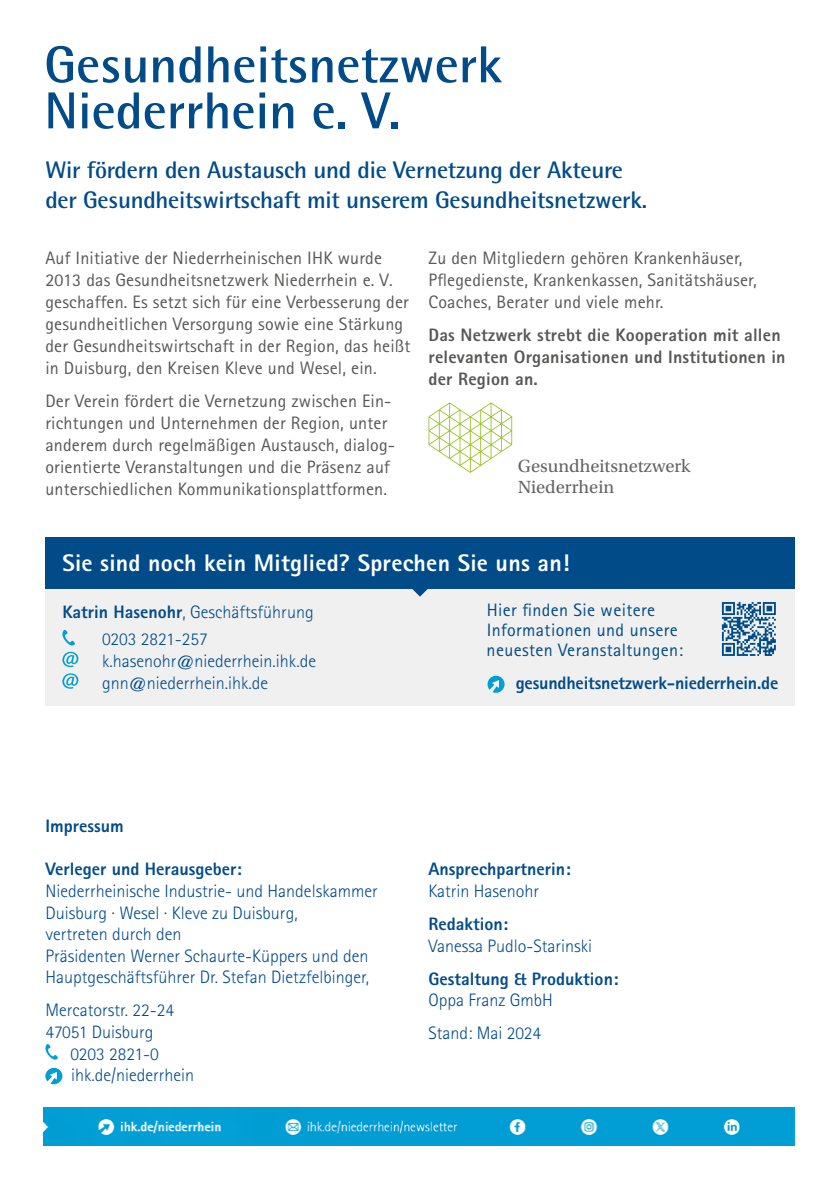
<style>
.page{position:relative;width:840px;height:1191px;background:#fff}
.page>*{position:absolute;margin:0;border:0;box-sizing:border-box;transform-origin:0 0}
.t1{font:700 52px/46px "Rotis Semi Sans Std";color:#004b88}
.t2{font:700 24px/30px "Rotis Semi Sans Std";letter-spacing:-.01em;color:#004b88}
.t3{font:800 24px "Rotis Sans Serif Std";letter-spacing:.01em;color:#fff}
.t4{font:18.6px/20.8px "Utopia Std";color:#646363}
.t5{font:18px/22px "Rotis Sans Serif Std";letter-spacing:.01em;color:#575756}
.t6{font:300 18px/21.6px "Rotis Sans Serif Std";color:#004b88}
.t7{font:800 18px "Rotis Sans Serif Std";color:#004b88}
.t8{font:800 18px/22px "Rotis Sans Serif Std";letter-spacing:.01em;color:#575756}
.t9{font:18px/20px "Rotis Sans Serif Std";letter-spacing:.02em;color:#004b88}
.s1{font-weight:800}
</style>
<div class="page">
<div style="left:45px;top:588px;width:430px;height:118px;background:#f0f0f0"></div>
<svg style="left:62px;top:629px;width:13px;height:16px"></svg>
<svg style="left:62px;top:652px;width:16px;height:15px"></svg>
<svg style="left:62px;top:673px;width:16px;height:15px"></svg>
<div style="left:471px;top:588px;width:323px;height:118px;background:#f0f0f0"></div>
<div style="left:45px;top:537px;width:749px;height:51px;background:#004b88"></div>
<svg style="left:412px;top:588px;width:16px;height:8px"></svg>
<svg style="left:487px;top:676px;width:17px;height:17px"></svg>
<svg style="left:721px;top:602px;width:54px;height:54px"></svg>
<img style="left:44px;top:1107px;width:750px;height:38px">
<svg style="left:428px;top:402px;width:84px;height:71px"></svg>
<svg style="left:45px;top:1044px;width:13px;height:15px"></svg>
<svg style="left:45px;top:1067px;width:17px;height:17px"></svg>
<h1 class="t1" style="left:44px;top:41px;width:459px">Gesundheitsnetzwerk<br>Niederrhein e. V.</h1>
<h2 class="t2" style="left:45px;top:155px;width:603px">Wir fördern den Austausch und die Vernetzung der Akteure der Gesundheitswirtschaft mit unserem Gesundheitsnetzwerk.</h2>
<p class="t5" style="left:45px;top:246px;width:366px">Auf Initiative der Niederrheinischen IHK wurde 2013 das Gesundheitsnetzwerk Niederrhein e. V. geschaffen. Es setzt sich für eine Verbesserung der gesundheitlichen Versorgung sowie eine Stärkung der Gesundheitswirtschaft in der Region, das heißt in Duisburg, den Kreisen Kleve und Wesel, ein.</p>
<p class="t5" style="left:45px;top:390px;width:351px">Der Verein fördert die Vernetzung zwischen Ein&shy;richtungen und Unternehmen der Region, unter anderem durch regelmäßigen Austausch, dialog&shy;orientierte Veranstaltungen und die Präsenz auf unterschiedlichen Kommunikationsplattformen.</p>
<p class="t5" style="left:428px;top:246px;width:329px">Zu den Mitgliedern gehören Krankenhäuser,<br>Pflegedienste, Krankenkassen, Sanitätshäuser,<br>Coaches, Berater und viele mehr.</p>
<p class="t8" style="left:428px;top:324px;width:358px">Das Netzwerk strebt die Kooperation mit allen relevanten Organisationen und Institutionen in der Region an.</p>
<p class="t4" style="left:517px;top:456px;width:174px">Gesundheitsnetzwerk<br>Niederrhein</p>
<h2 class="t3" style="left:62px;top:548px;width:508px">Sie sind noch kein Mitglied? Sprechen Sie uns an!</h2>
<p class="t6" style="left:102px;top:598px;width:213px;line-height:27.2px;text-indent:-40px"><span class="s1">Katrin Hasenohr</span>, Geschäftsführung<br>0203 2821-257</p>
<p class="t6" style="left:102px;top:650px;width:215px">k.hasenohr@niederrhein.ihk.de gnn@niederrhein.ihk.de</p>
<p class="t7" style="left:45px;top:814px;width:80px">Impressum</p>
<p class="t7" style="left:45px;top:858px;width:198px">Verleger und Herausgeber:</p>
<p class="t6" style="left:45px;top:880px;width:333px">Niederrheinische Industrie- und Handelskammer Duisburg · Wesel · Kleve zu Duisburg,<br>vertreten durch den<br>Präsidenten Werner Schaurte-Küppers und den Hauptgeschäftsführer Dr. Stefan Dietzfelbinger,</p>
<p class="t6" style="left:45px;top:999px;width:130px">Mercatorstr. 22-24<br>47051 Duisburg</p>
<p class="t6" style="left:70px;top:1042px;width:125px">0203 2821-0 ihk.de/niederrhein</p>
<p class="t9" style="left:486px;top:599px;width:198px">Hier finden Sie weitere<br>Informationen und unsere neuesten Veranstaltungen:</p>
<p class="t7" style="left:515px;top:671px;width:264px">gesundheitsnetzwerk-niederrhein.de</p>
<p class="t7" style="left:428px;top:858px;width:144px">Ansprechpartnerin:</p>
<p class="t6" style="left:428px;top:880px;width:112px">Katrin Hasenohr</p>
<p class="t7" style="left:428px;top:912px;width:81px">Redaktion:</p>
<p class="t6" style="left:428px;top:934px;width:165px">Vanessa Pudlo-Starinski</p>
<p class="t7" style="left:428px;top:967px;width:191px">Gestaltung &amp; Produktion:</p>
<p class="t6" style="left:428px;top:983px;width:126px;line-height:33px">Oppa Franz GmbH<br>Stand: Mai 2024</p>
</div>
